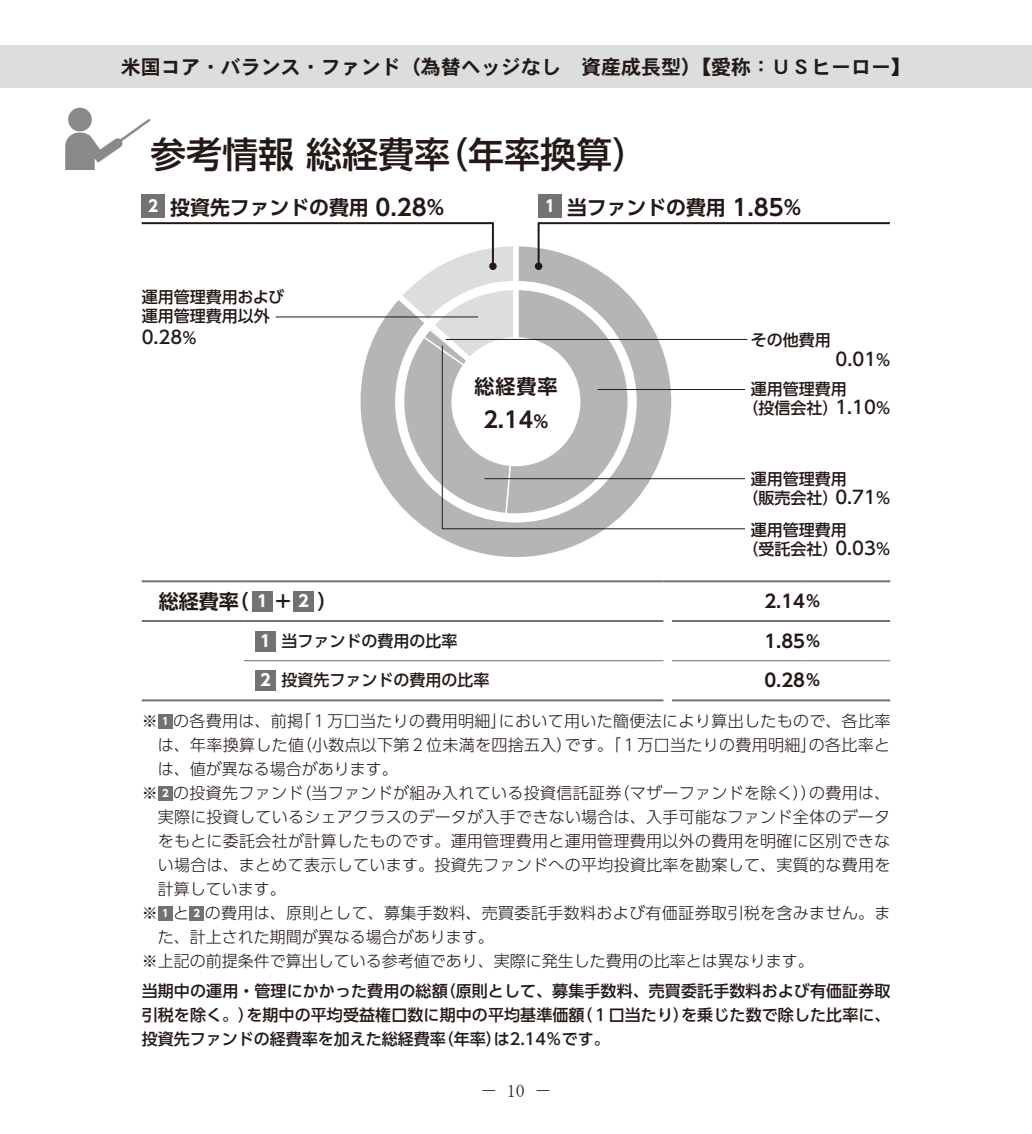
<style>
.page{position:relative;width:1032px;height:1134px;background:#fff}
.page>*{position:absolute;margin:0;border:0;box-sizing:border-box;transform-origin:0 0}
.t1{font:500 36px "UD Shin Go Pro";color:#231916}
.t2{font:700 22px "UD Shin Go Pro De";color:#231916}
.t3{font:20px "DFHS Gothic W7 WIN RKSJ H";color:#231916}
.t4{font:700 20px "UD Shin Go Pro De";letter-spacing:.025em;color:#231916}
.t5{font:700 19.8px "UD Shin Go Pro De";color:#231916}
.t6{font:700 18px "UD Shin Go Pro De";color:#231916}
.t7{font:500 18px "UD Shin Go Pro";color:#231916}
.t8{font:18px "MS Mincho";color:#231916}
.t9{font:300 16px "UD Shin Go Pro";letter-spacing:.02em;color:#231916}
.t10{font:500 16px/19.2px "UD Shin Go Pro";color:#231916}
.t11{font:300 16px "UD Shin Go Pro";color:#231916}
.s1{font-size:22.6px}
.s2{font-size:16px}
.s3{font-size:17px}
.s4{font-size:18px}
.s5{font-family:"UD Shin Go Pro";font-size:16px;color:#fff}
.s6{font-weight:700;color:#fff}
.s7{font-weight:700;font-size:10px;color:#fff}
</style>
<div class="page">
<div style="left:0;top:45px;width:1032px;height:43px;background:#dcdddd"></div>
<div style="left:68px;top:108px;width:24px;height:23px;background:#898989;border-radius:50%"></div>
<svg style="left:65px;top:119px;width:85px;height:51px"></svg>
<div style="left:158px;top:714px;width:15px;height:15px;background:#727272"></div>
<div style="left:158px;top:786px;width:15px;height:15px;background:#727272"></div>
<div style="left:158px;top:906px;width:15px;height:15px;background:#727272"></div>
<div style="left:190px;top:906px;width:14px;height:15px;background:#727272"></div>
<hr style="left:142px;top:580px;width:102px;height:2px;background:#727272">
<hr style="left:244px;top:580px;width:419px;height:2px;background:#727272">
<svg style="left:663px;top:580px;width:9px;height:2px"></svg>
<hr style="left:672px;top:580px;width:133px;height:2px;background:#727272">
<hr style="left:805px;top:580px;width:85px;height:2px;background:#727272">
<hr style="left:142px;top:620px;width:102px;height:2px;background:#727272">
<hr style="left:244px;top:620px;width:419px;height:2px;background:#727272">
<hr style="left:672px;top:620px;width:133px;height:2px;background:#727272">
<hr style="left:805px;top:620px;width:85px;height:2px;background:#727272">
<hr style="left:142px;top:699px;width:102px;height:2px;background:#727272">
<hr style="left:244px;top:699px;width:419px;height:2px;background:#727272">
<hr style="left:672px;top:699px;width:133px;height:2px;background:#727272">
<hr style="left:805px;top:699px;width:85px;height:2px;background:#727272">
<hr style="left:244px;top:660px;width:419px;height:1px;background:#727272">
<hr style="left:672px;top:660px;width:133px;height:1px;background:#727272">
<hr style="left:805px;top:660px;width:85px;height:1px;background:#727272">
<div style="left:252px;top:591px;width:21px;height:21px;background:#727272"></div>
<div style="left:293px;top:591px;width:21px;height:21px;background:#727272"></div>
<div style="left:255px;top:631px;width:21px;height:21px;background:#727272"></div>
<div style="left:255px;top:670px;width:21px;height:21px;background:#727272"></div>
<svg style="left:410px;top:515px;width:264px;height:42px"></svg>
<svg style="left:442px;top:515px;width:304px;height:14px"></svg>
<div style="left:142px;top:195px;width:23px;height:23px;background:#727272"></div>
<div style="left:538px;top:195px;width:24px;height:23px;background:#727272"></div>
<svg style="left:142px;top:222px;width:748px;height:293px"></svg>
<p class="t3" style="left:121px;top:57px;width:792px">米国コア・バランス・ファンド（為替ヘッジなし　資産成長型）【愛称：ＵＳヒーロー】</p>
<h1 class="t1" style="left:150px;top:125px;width:499px">参考情報 総経費率（年率換算）</h1>
<p class="t5" style="left:148px;top:192px;width:298px"><sup>2</sup> 投資先ファンドの費用 <span class="s1">0.28</span>%</p>
<p class="t5" style="left:545px;top:192px;width:258px"><sup>1</sup> 当ファンドの費用 <span class="s1">1.85</span>%</p>
<p class="t10" style="left:142px;top:287px;width:144px">運用管理費用および運用管理費用以外</p>
<p class="t7" style="left:142px;top:322px;width:56px">0.28<span class="s2">%</span></p>
<p class="t4" style="left:474px;top:370px;width:84px">総経費率</p>
<h2 class="t2" style="left:483px;top:402px;width:66px">2.14<span class="s3">%</span></h2>
<p class="t10" style="left:751px;top:330px;width:82px">その他費用</p>
<p class="t7" style="left:835px;top:344px;width:56px">0.01<span class="s2">%</span></p>
<p class="t10" style="left:742px;top:379px;width:149px;text-indent:8px">運用管理費用<br>（投信会社）<span class="s4">1.10</span>%</p>
<p class="t10" style="left:742px;top:468px;width:149px;text-indent:8px">運用管理費用<br>（販売会社）<span class="s4">0.71</span>%</p>
<p class="t10" style="left:742px;top:520px;width:149px;text-indent:8px">運用管理費用<br>（受託会社）<span class="s4">0.03</span>%</p>
<p class="t4" style="left:159px;top:585px;width:180px">総経費率（ <span class="s5">１</span>＋<span class="s5">２</span> ）</p>
<p class="t6" style="left:764px;top:586px;width:58px">2.14<span class="s2">％</span></p>
<p class="t10" style="left:258px;top:631px;width:201px"><span class="s6">１</span> 当ファンドの費用の比率</p>
<p class="t6" style="left:764px;top:626px;width:58px">1.85<span class="s2">％</span></p>
<p class="t10" style="left:258px;top:670px;width:233px"><span class="s6">２</span> 投資先ファンドの費用の比率</p>
<p class="t6" style="left:764px;top:665px;width:58px">0.28<span class="s2">％</span></p>
<p class="t9" style="left:142px;top:708px;width:750px">※ <span class="s7">１</span>の各費用は、前掲「１万口当たりの費用明細」において用いた簡便法により算出したもので、各比率</p>
<p class="t9" style="left:158px;top:732px;width:734px">は、年率換算した値（小数点以下第２位未満を四捨五入）です。「１万口当たりの費用明細」の各比率と</p>
<p class="t11" style="left:158px;top:756px;width:241px">は、値が異なる場合があります。</p>
<p class="t9" style="left:142px;top:780px;width:750px">※ <span class="s7">２</span>の投資先ファンド（当ファンドが組み入れている投資信託証券（マザーファンドを除く））の費用は、</p>
<p class="t9" style="left:158px;top:804px;width:734px">実際に投資しているシェアクラスのデータが入手できない場合は、入手可能なファンド全体のデータ</p>
<p class="t9" style="left:158px;top:828px;width:734px">をもとに委託会社が計算したものです。運用管理費用と運用管理費用以外の費用を明確に区別できな</p>
<p class="t9" style="left:158px;top:852px;width:734px">い場合は、まとめて表示しています。投資先ファンドへの平均投資比率を勘案して、実質的な費用を</p>
<p class="t11" style="left:158px;top:876px;width:129px">計算しています。</p>
<p class="t9" style="left:142px;top:900px;width:750px">※ <span class="s7">１</span>と<span class="s7">２</span>の費用は、原則として、募集手数料、売買委託手数料および有価証券取引税を含みません。ま</p>
<p class="t11" style="left:158px;top:924px;width:337px">た、計上された期間が異なる場合があります。</p>
<p class="t11" style="left:142px;top:948px;width:673px">※上記の前提条件で算出している参考値であり、実際に発生した費用の比率とは異なります。</p>
<p class="t10" style="left:142px;top:978px;width:750px;line-height:24px;text-align:justify">当期中の運用・管理にかかった費用の総額（原則として、募集手数料、売買委託手数料および有価証券取引税を除く。）を期中の平均受益権口数に期中の平均基準価額（１口当たり）を乗じた数で除した比率に、投資先ファンドの経費率を加えた総経費率（年率）は2.14％です。</p>
<p class="t8" style="left:507px;top:1081px;width:20px">10</p>
<p class="t8" style="left:480px;top:1081px;width:74px">－　　－</p>
</div>
